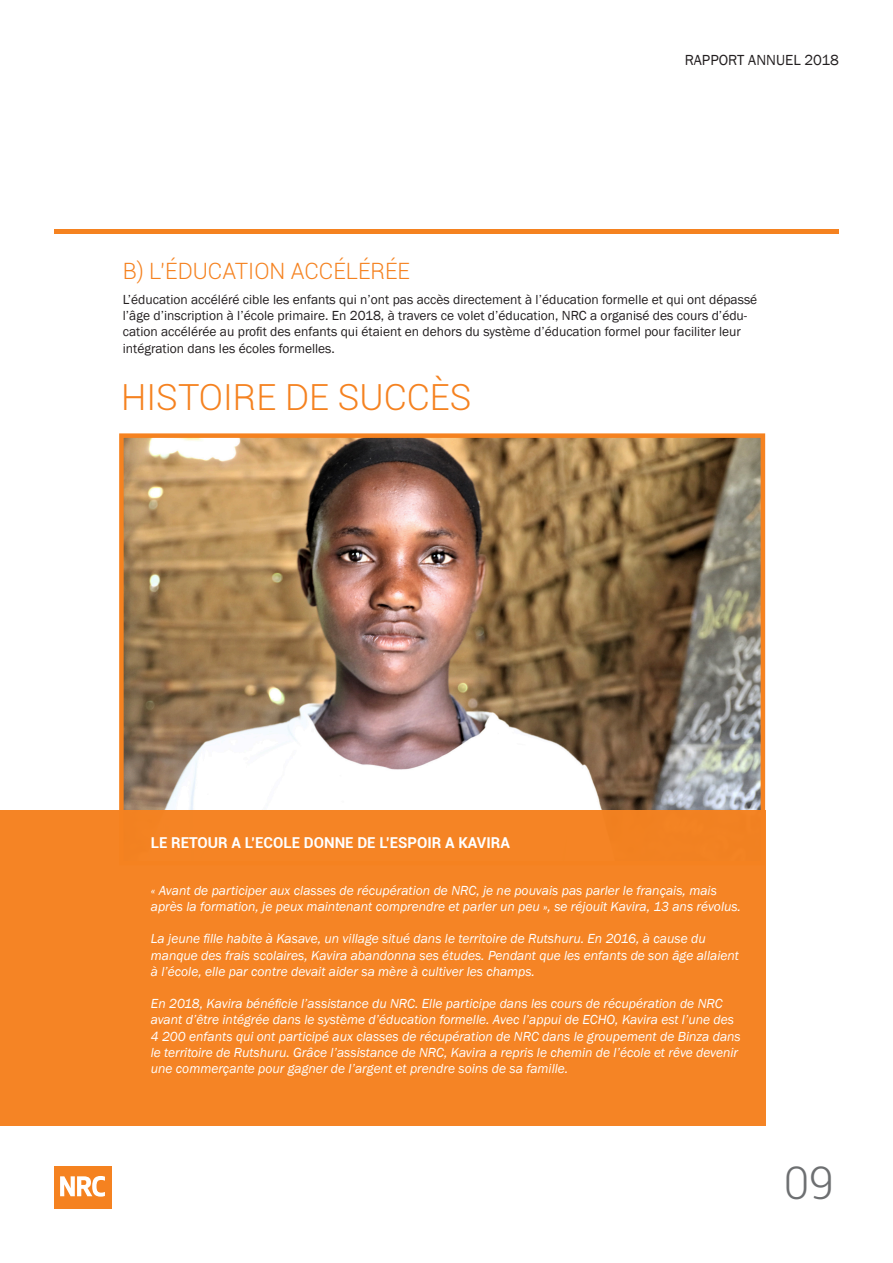
<style>
.page{position:relative;width:893px;height:1263px;background:#fff}
.page>*{position:absolute;margin:0;border:0;box-sizing:border-box;transform-origin:0 0}
.t1{font:300 45px "Roboto";color:#6d6f71}
.t2{font:300 36px "Roboto";color:#f58220}
.t3{font:300 22.5px "Roboto";color:#f58220}
.t4{font:700 15px "Roboto";color:#fff}
.t5{font:15px "Franklin Gothic";color:#231f20}
.t6{font:italic 13.5px/16.2px "Franklin Gothic";color:#fff}
.t7{font:13.5px/16.2px "Franklin Gothic";color:#231f20}
</style>
<div class="page">
<img style="left:124px;top:438px;width:636px;height:373px">
<div style="left:119px;top:433px;width:646px;height:432px;border:4px solid #f58220"></div>
<div style="left:0;top:811px;width:765px;height:315px;background:#f58220"></div>
<div style="left:54px;top:1166px;width:57px;height:43px;background:#f58220"></div>
<svg style="left:60px;top:1176px;width:45px;height:20px"></svg>
<hr style="left:54px;top:229px;width:785px;height:4px;background:#f58220">
<p class="t3" style="left:123px;top:255px;width:289px">B) L’ÉDUCATION ACCÉLÉRÉE</p>
<p class="t5" style="left:685px;top:50px;width:156px">RAPPORT ANNUEL 2018</p>
<p class="t7" style="left:123px;top:292px;width:636px">L’éducation accéléré cible les enfants qui n’ont pas accès directement à l’éducation formelle et qui ont dépassé l’âge d’inscription à l’école primaire. En 2018, à travers ce volet d’éducation, NRC a organisé des cours d’édu&shy;cation accélérée au profit des enfants qui étaient en dehors du système d’éducation formel pour faciliter leur intégration dans les écoles formelles.</p>
<p class="t2" style="left:121px;top:372px;width:352px">HISTOIRE DE SUCCÈS</p>
<p class="t4" style="left:151px;top:832px;width:361px">LE RETOUR A L’ECOLE DONNE DE L’ESPOIR A KAVIRA</p>
<p class="t6" style="left:151px;top:882px;width:592px">« Avant de participer aux classes de récupération de NRC, je ne pouvais pas parler le français, mais après la formation, je peux maintenant comprendre et parler un peu », se réjouit Kavira, 13 ans révolus.</p>
<p class="t6" style="left:151px;top:931px;width:590px">La jeune fille habite à Kasave, un village situé dans le territoire de Rutshuru. En 2016, à cause du manque des frais scolaires, Kavira abandonna ses études. Pendant que les enfants de son âge allaient à l’école, elle par contre devait aider sa mère à cultiver les champs.</p>
<p class="t6" style="left:151px;top:996px;width:592px">En 2018, Kavira bénéficie l’assistance du NRC. Elle participe dans les cours de récupération de NRC avant d’être intégrée dans le système d’éducation formelle. Avec l’appui de ECHO, Kavira est l’une des 4 200 enfants qui ont participé aux classes de récupération de NRC dans le groupement de Binza dans le territoire de Rutshuru. Grâce l’assistance de NRC, Kavira a repris le chemin de l’école et rêve devenir une commerçante pour gagner de l’argent et prendre soins de sa famille.</p>
<p class="t1" style="left:784px;top:1152px;width:51px">09</p>
</div>
